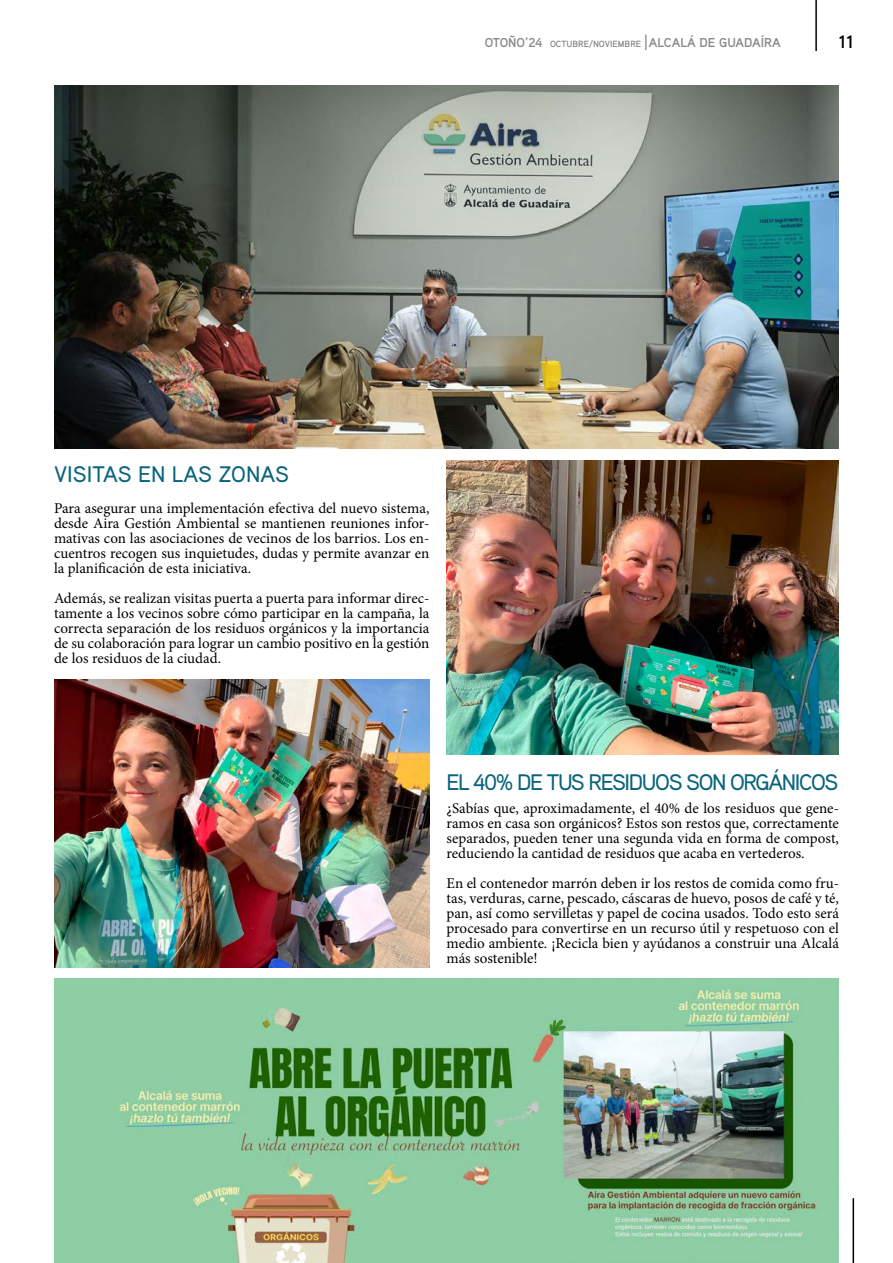
<style>
.page{position:relative;width:893px;height:1263px;background:#fff}
.page>*{position:absolute;margin:0;border:0;box-sizing:border-box;transform-origin:0 0}
.t1{font:500 22.5px "Aaux Pro";letter-spacing:-.06em;color:#0b647c}
.t2{font:500 22.5px "Aaux Pro";color:#0b647c}
.t3{font:700 18px "Aaux Pro";color:#000}
.t4{font:15px/15px "Minion Pro";color:#000;text-align:justify}
.t5{font:700 12.9px "Aaux Pro";color:#878787}
.s1{font-size:9px}
</style>
<div class="page">
<hr style="left:815px;top:0;width:2px;height:51px;background:#000">
<hr style="left:853px;top:1198px;width:1px;height:65px;background:#000">
<img style="left:446px;top:460px;width:393px;height:294px">
<img style="left:54px;top:679px;width:375px;height:288px">
<img style="left:54px;top:85px;width:785px;height:364px">
<img style="left:54px;top:978px;width:784px;height:285px">
<svg style="left:645px;top:35px;width:1px;height:15px"></svg>
<p class="t5" style="left:485px;top:35px;width:298px">OTOÑO’24 <span class="s1">OCTUBRE/NOVIEMBRE</span> ALCALÁ DE GUADAÍRA</p>
<p class="t3" style="left:839px;top:30px;width:16px">11</p>
<h1 class="t2" style="left:54px;top:460px;width:237px">VISITAS EN LAS ZONAS</h1>
<p class="t4" style="left:54px;top:500px;width:377px">Para asegurar una implementación efectiva del nuevo sistema, desde Aira Gestión Ambiental se mantienen reuniones infor&shy;mativas con las asociaciones de vecinos de los barrios. Los en&shy;cuentros recogen sus inquietudes, dudas y permite avanzar en la planificación de esta iniciativa.</p>
<p class="t4" style="left:54px;top:590px;width:377px">Además, se realizan visitas puerta a puerta para informar direc&shy;tamente a los vecinos sobre cómo participar en la campaña, la correcta separación de los residuos orgánicos y la importancia de su colaboración para lograr un cambio positivo en la gestión de los residuos de la ciudad.</p>
<h1 class="t1" style="left:446px;top:768px;width:393px">EL 40% DE TUS RESIDUOS SON ORGÁNICOS</h1>
<p class="t4" style="left:446px;top:801px;width:394px">¿Sabías que, aproximadamente, el 40% de los residuos que gene&shy;ramos en casa son orgánicos? Estos son restos que, correctamente separados, pueden tener una segunda vida en forma de compost, reduciendo la cantidad de residuos que acaba en vertederos.</p>
<p class="t4" style="left:446px;top:876px;width:394px">En el contenedor marrón deben ir los restos de comida como fru&shy;tas, verduras, carne, pescado, cáscaras de huevo, posos de café y té, pan, así como servilletas y papel de cocina usados. Todo esto será procesado para convertirse en un recurso útil y respetuoso con el medio ambiente. ¡Recicla bien y ayúdanos a construir una Alcalá más sostenible!</p>
</div>
